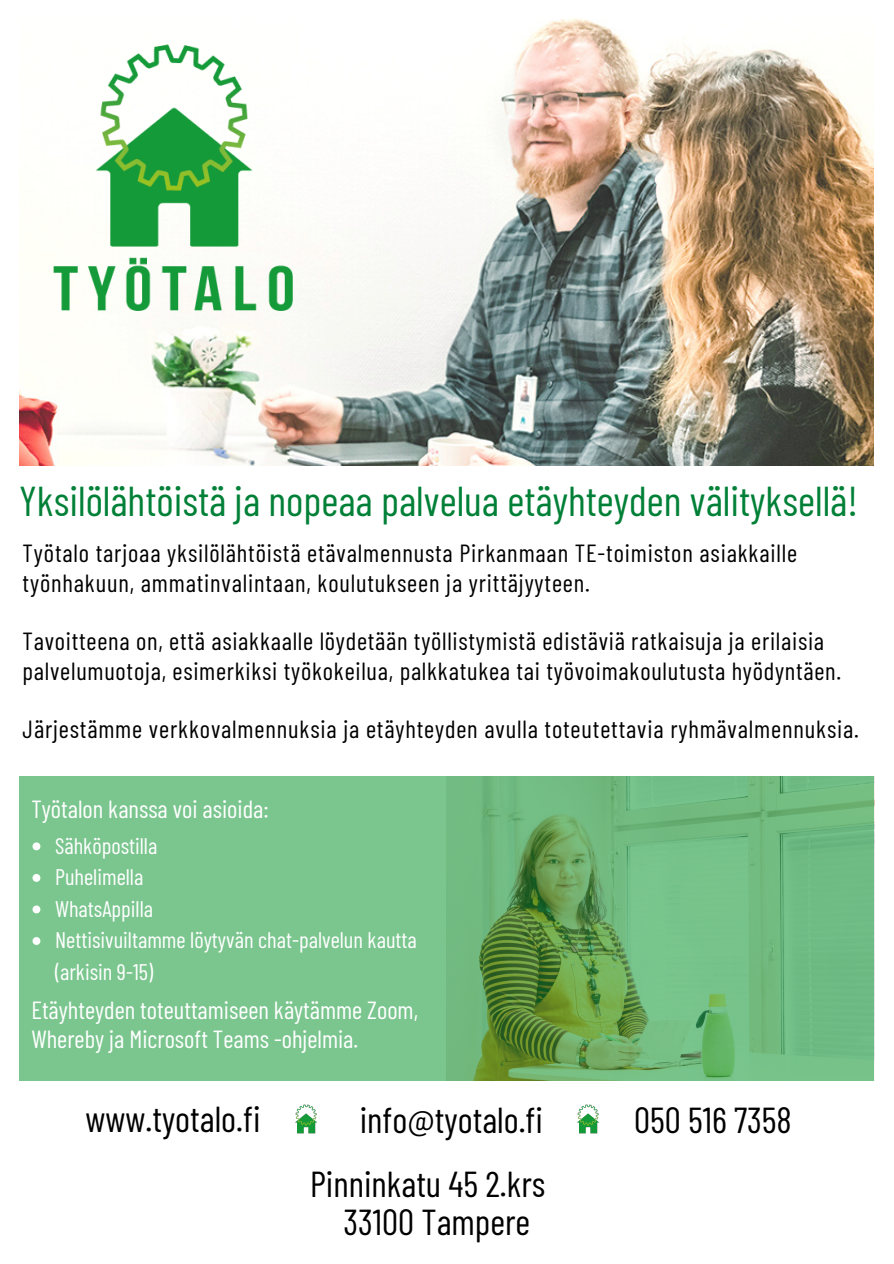
<style>
.page{position:relative;width:894px;height:1264px;background:#fff}
.page>*{position:absolute;margin:0;border:0;box-sizing:border-box;transform-origin:0 0}
.t1{font:41.7px "Barlow Condensed";color:#008037}
.t2{font:36px/38.2px "Barlow Condensed";color:#000;text-align:center}
.t3{font:24.75px/29.4px "Barlow Condensed";letter-spacing:.035em;color:#000}
.t4{font:24.75px/28.8px "Barlow Condensed";color:#fff}
.t5{font:22.5px/31.5px "Barlow Condensed";color:#fff}
</style>
<div class="page">
<img style="left:19px;top:18px;width:854px;height:447px">
<img style="left:19px;top:20px;width:308px;height:308px">
<img style="left:295px;top:1104px;width:22px;height:29px">
<img style="left:577px;top:1104px;width:22px;height:29px">
<svg style="left:19px;top:776px;width:854px;height:304px;fill:#7ac68e"></svg>
<svg style="left:33px;top:842px;width:7px;height:8px"></svg>
<svg style="left:33px;top:874px;width:7px;height:7px"></svg>
<svg style="left:33px;top:905px;width:7px;height:8px"></svg>
<svg style="left:33px;top:937px;width:7px;height:7px"></svg>
<h1 class="t1" style="left:19px;top:474px;width:839px">Yksilölähtöistä ja nopeaa palvelua etäyhteyden välityksellä!</h1>
<p class="t3" style="left:23px;top:538px;width:776px">Työtalo tarjoaa yksilölähtöistä etävalmennusta Pirkanmaan TE-toimiston asiakkaille työnhakuun, ammatinvalintaan, koulutukseen ja yrittäjyyteen.</p>
<p class="t3" style="left:23px;top:626px;width:819px">Tavoitteena on, että asiakkaalle löydetään työllistymistä edistäviä ratkaisuja ja erilaisia palvelumuotoja, esimerkiksi työkokeilua, palkkatukea tai työvoimakoulutusta hyödyntäen.</p>
<p class="t3" style="left:23px;top:714px;width:837px">Järjestämme verkkovalmennuksia ja etäyhteyden avulla toteutettavia ryhmävalmennuksia.</p>
<p class="t4" style="left:31px;top:793px;width:239px">Työtalon kanssa voi asioida:</p>
<p class="t5" style="left:55px;top:829px;width:363px">Sähköpostilla<br>Puhelimella<br>WhatsAppilla<br>Nettisivuiltamme löytyvän chat-palvelun kautta (arkisin 9-15)</p>
<p class="t4" style="left:31px;top:995px;width:388px">Etäyhteyden toteuttamiseen käytämme Zoom,<br>Whereby ja Microsoft Teams -ohjelmia.</p>
<h2 class="t2" style="left:86px;top:1098px;width:176px">www.tyotalo.fi</h2>
<h2 class="t2" style="left:359px;top:1099px;width:185px">info@tyotalo.fi</h2>
<h2 class="t2" style="left:634px;top:1099px;width:159px">050 516 7358</h2>
<h2 class="t2" style="left:310px;top:1163px;width:237px">Pinninkatu 45 2.krs<br>33100 Tampere</h2>
</div>
